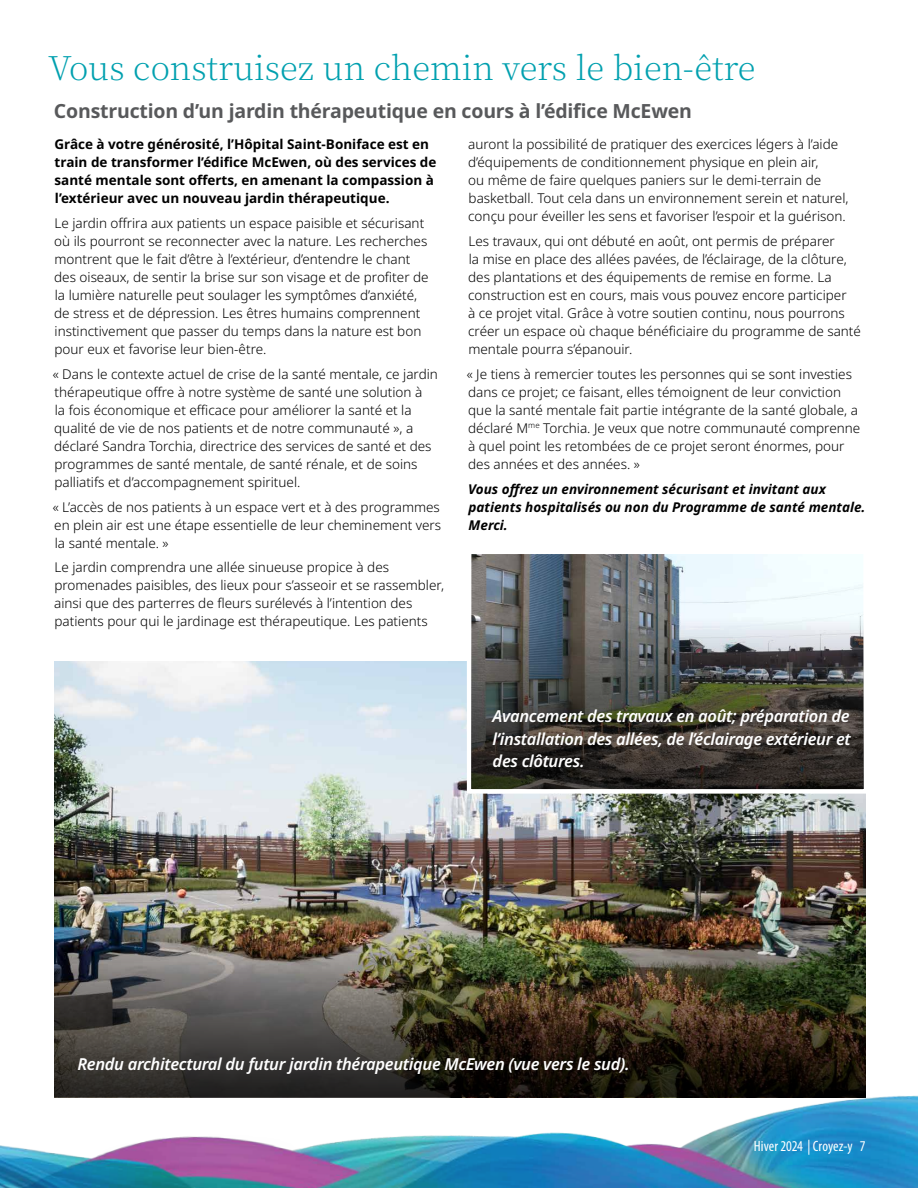
<style>
.page{position:relative;width:918px;height:1188px;background:#fff}
.page>*{position:absolute;margin:0;border:0;box-sizing:border-box;transform-origin:0 0}
.t1{font:200 33px "Noto Serif JP";color:#00a0af}
.t2{font:700 19.5px "Noto Sans";letter-spacing:-.01em;color:#58595b}
.t3{font:italic 600 16.5px/22.5px "Noto Sans";letter-spacing:-.02em;color:#fff;text-align:justify}
.t4{font:condensed 15px "Myriad Pro";color:#fff}
.t5{font:300 13.5px/18px "Noto Sans";color:#000}
.t6{font:700 13.5px/18px "Noto Sans";color:#000}
.t7{font:italic 700 13.5px/18px "Noto Sans";color:#000}
</style>
<div class="page">
<img style="left:54px;top:662px;width:812px;height:264px">
<img style="left:54px;top:926px;width:812px;height:130px">
<img style="left:0;top:1056px;width:918px;height:132px">
<img style="left:472px;top:555px;width:391px;height:62px">
<div style="left:467px;top:550px;width:401px;height:244px;border:4px solid #fff"></div>
<svg style="left:471px;top:617px;width:393px;height:172px"></svg>
<h1 class="t1" style="left:49px;top:50px;width:709px">Vous construisez un chemin vers le bien-être</h1>
<h2 class="t2" style="left:54px;top:97px;width:640px">Construction d’un jardin thérapeutique en cours à l’édifice McEwen</h2>
<p class="t6" style="left:54px;top:136px;width:384px">Grâce à votre générosité, l’Hôpital Saint-Boniface est en train de transformer l’édifice McEwen, où des services de santé mentale sont offerts, en amenant la compassion à l’extérieur avec un nouveau jardin thérapeutique.</p>
<p class="t5" style="left:54px;top:215px;width:376px">Le jardin offrira aux patients un espace paisible et sécurisant où ils pourront se reconnecter avec la nature. Les recherches montrent que le fait d’être à l’extérieur, d’entendre le chant des oiseaux, de sentir la brise sur son visage et de profiter de la lumière naturelle peut soulager les symptômes d’anxiété, de stress et de dépression. Les êtres humains comprennent instinctivement que passer du temps dans la nature est bon pour eux et favorise leur bien-être.</p>
<p class="t5" style="left:53px;top:365px;width:387px">« Dans le contexte actuel de crise de la santé mentale, ce jardin thérapeutique offre à notre système de santé une solution à<br>la fois économique et efficace pour améliorer la santé et la qualité de vie de nos patients et de notre communauté », a déclaré Sandra Torchia, directrice des services de santé et des programmes de santé mentale, de santé rénale, et de soins palliatifs et d’accompagnement spirituel.</p>
<p class="t5" style="left:53px;top:498px;width:390px;text-align:justify">« L’accès de nos patients à un espace vert et à des programmes en plein air est une étape essentielle de leur cheminement vers la santé mentale. »</p>
<p class="t5" style="left:54px;top:559px;width:391px">Le jardin comprendra une allée sinueuse propice à des promenades paisibles, des lieux pour s’asseoir et se rassembler, ainsi que des parterres de fleurs surélevés à l’intention des patients pour qui le jardinage est thérapeutique. Les patients</p>
<p class="t5" style="left:468px;top:136px;width:382px">auront la possibilité de pratiquer des exercices légers à l’aide d’équipements de conditionnement physique en plein air,<br>ou même de faire quelques paniers sur le demi-terrain de basketball. Tout cela dans un environnement serein et naturel, conçu pour éveiller les sens et favoriser l’espoir et la guérison.</p>
<p class="t5" style="left:468px;top:232px;width:394px">Les travaux, qui ont débuté en août, ont permis de préparer<br>la mise en place des allées pavées, de l’éclairage, de la clôture, des plantations et des équipements de remise en forme. La construction est en cours, mais vous pouvez encore participer<br>à ce projet vital. Grâce à votre soutien continu, nous pourrons créer un espace où chaque bénéficiaire du programme de santé mentale pourra s’épanouir.</p>
<p class="t5" style="left:467px;top:365px;width:395px">« Je tiens à remercier toutes les personnes qui se sont investies dans ce projet; ce faisant, elles témoignent de leur conviction que la santé mentale fait partie intégrante de la santé globale, a déclaré M<sup>me</sup> Torchia. Je veux que notre communauté comprenne à quel point les retombées de ce projet seront énormes, pour des années et des années. »</p>
<p class="t7" style="left:468px;top:480px;width:399px">Vous offrez un environnement sécurisant et invitant aux patients hospitalisés ou non du Programme de santé mentale.<br>Merci.</p>
<p class="t3" style="left:493px;top:705px;width:360px">Avancement des travaux en août; préparation de l’installation des allées, de l’éclairage extérieur et des clôtures.</p>
<p class="t3" style="left:77px;top:1053px;width:554px">Rendu architectural du futur jardin thérapeutique McEwen (vue vers le sud).</p>
<p class="t4" style="left:754px;top:1137px;width:113px">Hiver 2024 | Croyez-y 7</p>
</div>
